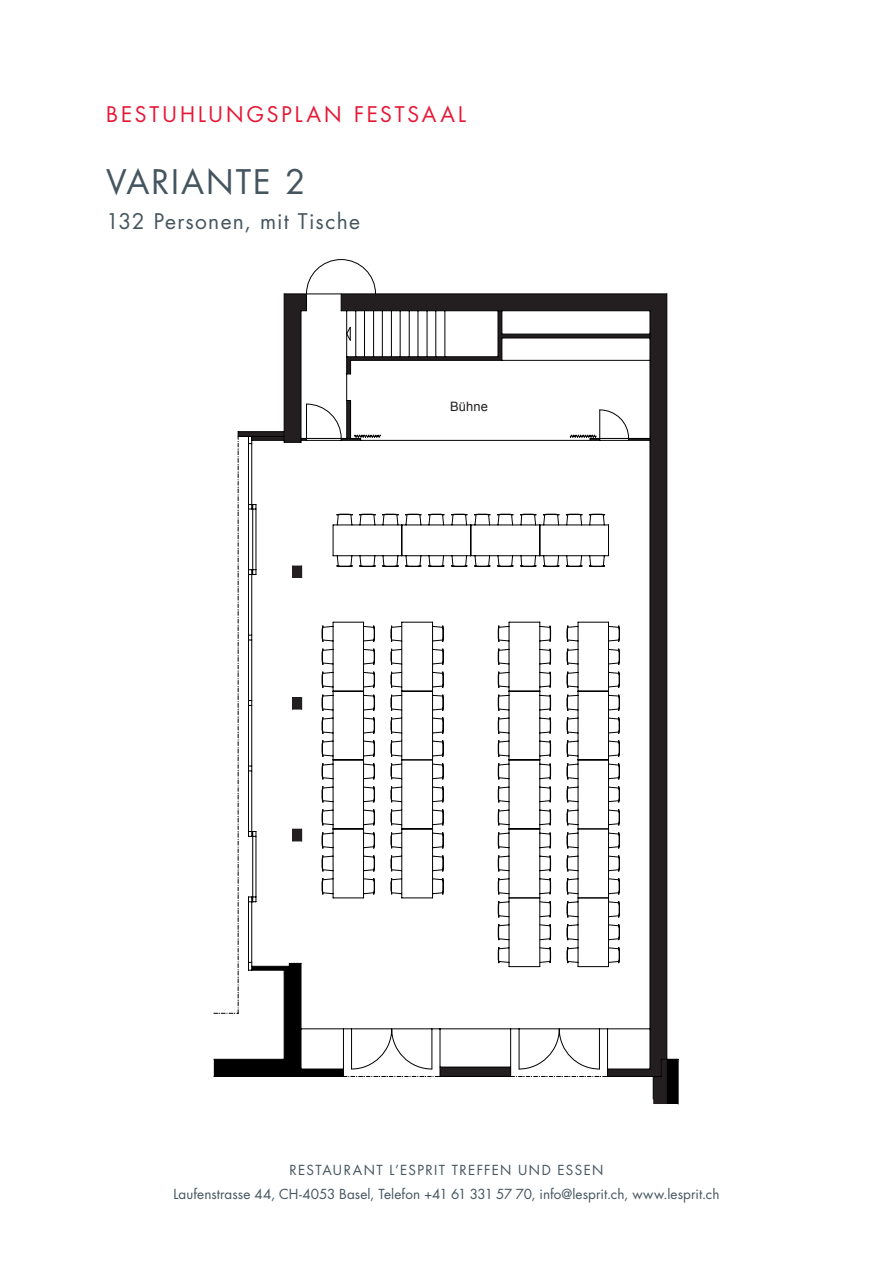
<style>
.page{position:relative;width:893px;height:1263px;background:#fff}
.page>*{position:absolute;margin:0;border:0;box-sizing:border-box;transform-origin:0 0}
.t1{font:33px "Futura";letter-spacing:.06em;color:#45555f}
.t2{font:21px "Futura";letter-spacing:.14em;color:#e51836}
.t3{font:21px "Futura";letter-spacing:.05em;color:#45555f}
.t4{font:13.5px/24px "Futura";letter-spacing:.01em;color:#45555f}
.t5{font:13.5px "Futura";letter-spacing:.1em;color:#45555f}
.t6{font:12.9px "Arial";color:#231f20}
</style>
<div class="page">
<svg style="left:213px;top:294px;width:465px;height:810px"></svg>
<svg style="left:238px;top:327px;width:391px;height:628px"></svg>
<svg style="left:284px;top:294px;width:383px;height:600px"></svg>
<svg style="left:306px;top:259px;width:314px;height:810px"></svg>
<div style="left:293px;top:566px;width:9px;height:11px;background:#231f20"></div>
<div style="left:293px;top:698px;width:9px;height:11px;background:#231f20"></div>
<div style="left:293px;top:829px;width:9px;height:12px;background:#231f20"></div>
<h2 class="t2" style="left:106px;top:100px;width:358px">Bestuhlungspl an Festsaal</h2>
<h1 class="t1" style="left:106px;top:159px;width:201px">Variante 2</h1>
<h2 class="t3" style="left:106px;top:206px;width:255px">132 Personen, mit Tische</h2>
<p class="t6" style="left:450px;top:398px;width:39px">Bühne</p>
<p class="t5" style="left:290px;top:1161px;width:212px">Restaurant L’ESPRIT TREFFEN</p>
<p class="t4" style="left:173px;top:1158px;width:548px;text-indent:345px">UN D ESSEN<br>Laufenstrasse 44, CH-4053 Basel, Telefon +41 61 331 57 70, info@lesprit.ch, www.lesprit.ch</p>
</div>
